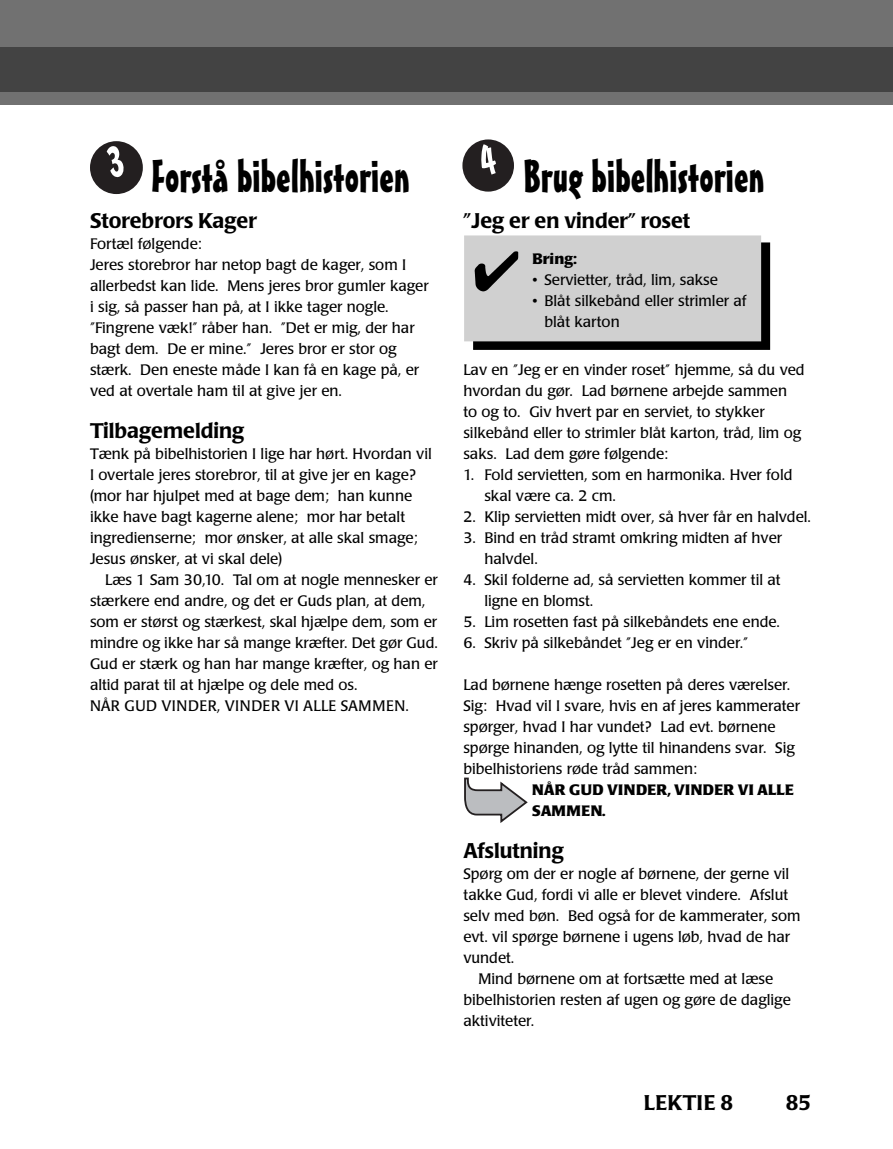
<style>
.page{position:relative;width:893px;height:1149px;background:#fff}
.page>*{position:absolute;margin:0;border:0;box-sizing:border-box;transform-origin:0 0}
.t1{font:45px "Mister Earl BT";color:#000}
.t2{font:500 21px "Poppl Laudatio";color:#000}
.t3{font:15px/21px "Poppl Laudatio";color:#000}
.t4{font:700 15px/21px "Poppl Laudatio";letter-spacing:.02em;color:#000}
.t5{font:700 15px "Poppl Laudatio";color:#000}
</style>
<div class="page">
<div style="left:0;top:0;width:893px;height:104px;background:#717171"></div>
<div style="left:0;top:47px;width:893px;height:44px;background:#434343"></div>
<svg style="left:464px;top:777px;width:64px;height:46px"></svg>
<div style="left:462px;top:139px;width:52px;height:52px;background:#231f20;border-radius:50%"></div>
<div style="left:90px;top:141px;width:52px;height:53px;background:#231f20;border-radius:50%"></div>
<div style="left:474px;top:243px;width:295px;height:106px;background:#000"></div>
<div style="left:473px;top:242px;width:297px;height:108px;border:1px solid #000"></div>
<div style="left:465px;top:236px;width:295px;height:104px;background:#d0d0d0"></div>
<div style="left:464px;top:235px;width:297px;height:106px;border:1px solid #d0d0d0"></div>
<img style="left:474px;top:251px;width:45px;height:41px">
<h1 class="t1" style="left:152px;top:159px;width:260px">Forstå bibelhistorien</h1>
<h2 class="t2" style="left:90px;top:211px;width:169px">Storebrors Kager</h2>
<p class="t3" style="left:90px;top:234px;width:340px">Fortæl følgende:<br>Jeres storebror har netop bagt de kager, som I allerbedst kan lide. Mens jeres bror gumler kager i sig, så passer han på, at I ikke tager nogle. ”Fingrene væk!” råber han. ”Det er mig, der har bagt dem. De er mine.” Jeres bror er stor og stærk. Den eneste måde I kan få en kage på, er ved at overtale ham til at give jer en.</p>
<h2 class="t2" style="left:90px;top:421px;width:156px">Tilbagemelding</h2>
<p class="t3" style="left:90px;top:444px;width:343px">Tænk på bibelhistorien I lige har hørt. Hvordan vil I overtale jeres storebror, til at give jer en kage? (mor har hjulpet med at bage dem; han kunne ikke have bagt kagerne alene; mor har betalt ingredienserne; mor ønsker, at alle skal smage; Jesus ønsker, at vi skal dele)</p>
<p class="t3" style="left:90px;top:570px;width:349px;text-indent:15px">Læs 1 Sam 30,10. Tal om at nogle mennesker er stærkere end andre, og det er Guds plan, at dem, som er størst og stærkest, skal hjælpe dem, som er mindre og ikke har så mange kræfter. Det gør Gud.<br>Gud er stærk og han har mange kræfter, og han er altid parat til at hjælpe og dele med os.<br>NÅR GUD VINDER, VINDER VI ALLE SAMMEN.</p>
<h1 class="t1" style="left:523px;top:158px;width:243px">Brug bibelhistorien</h1>
<h2 class="t2" style="left:463px;top:211px;width:228px">”Jeg er en vinder” roset</h2>
<p class="t5" style="left:532px;top:252px;width:46px">Bring:</p>
<p class="t3" style="left:532px;top:270px;width:187px">• Servietter, tråd, lim, sakse</p>
<p class="t3" style="left:544px;top:291px;width:204px;text-indent:-12px">• Blåt silkebånd eller strimler af blåt karton</p>
<p class="t3" style="left:463px;top:360px;width:343px">Lav en ”Jeg er en vinder roset” hjemme, så du ved hvordan du gør. Lad børnene arbejde sammen<br>to og to. Giv hvert par en serviet, to stykker silkebånd eller to strimler blåt karton, tråd, lim og saks. Lad dem gøre følgende:</p>
<p class="t3" style="left:484px;top:465px;width:310px;text-indent:-21px">1. Fold servietten, som en harmonika. Hver fold skal være ca. 2 cm.</p>
<p class="t3" style="left:463px;top:507px;width:349px">2. Klip servietten midt over, så hver får en halvdel.</p>
<p class="t3" style="left:484px;top:528px;width:299px;text-indent:-21px">3. Bind en tråd stramt omkring midten af hver halvdel.</p>
<p class="t3" style="left:484px;top:570px;width:298px;text-indent:-21px">4. Skil folderne ad, så servietten kommer til at ligne en blomst.</p>
<p class="t3" style="left:463px;top:612px;width:318px">5. Lim rosetten fast på silkebåndets ene ende.</p>
<p class="t3" style="left:463px;top:633px;width:286px">6. Skriv på silkebåndet ”Jeg er en vinder.”</p>
<p class="t3" style="left:463px;top:675px;width:338px">Lad børnene hænge rosetten på deres værelser.<br>Sig: Hvad vil I svare, hvis en af jeres kammerater spørger, hvad I har vundet? Lad evt. børnene spørge hinanden, og lytte til hinandens svar. Sig bibelhistoriens røde tråd sammen:</p>
<p class="t4" style="left:532px;top:780px;width:263px">NÅR GUD VINDER, VINDER VI ALLE<br>SAMMEN.</p>
<h2 class="t2" style="left:463px;top:841px;width:102px">Afslutning</h2>
<p class="t3" style="left:463px;top:864px;width:327px">Spørg om der er nogle af børnene, der gerne vil</p>
<p class="t3" style="left:463px;top:885px;width:326px">takke Gud, fordi vi alle er blevet vindere. Afslut</p>
<p class="t3" style="left:463px;top:906px;width:339px">selv med bøn. Bed også for de kammerater, som</p>
<p class="t3" style="left:463px;top:927px;width:328px">evt. vil spørge børnene i ugens løb, hvad de har</p>
<p class="t3" style="left:463px;top:948px;width:52px">vundet.</p>
<p class="t3" style="left:478px;top:969px;width:296px">Mind børnene om at fortsætte med at læse</p>
<p class="t3" style="left:463px;top:990px;width:329px">bibelhistorien resten af ugen og gøre de daglige</p>
<p class="t3" style="left:463px;top:1011px;width:72px">aktiviteter.</p>
<h2 class="t2" style="left:644px;top:1093px;width:91px">LEKTIE 8</h2>
<h2 class="t2" style="left:786px;top:1093px;width:27px">85</h2>
</div>
